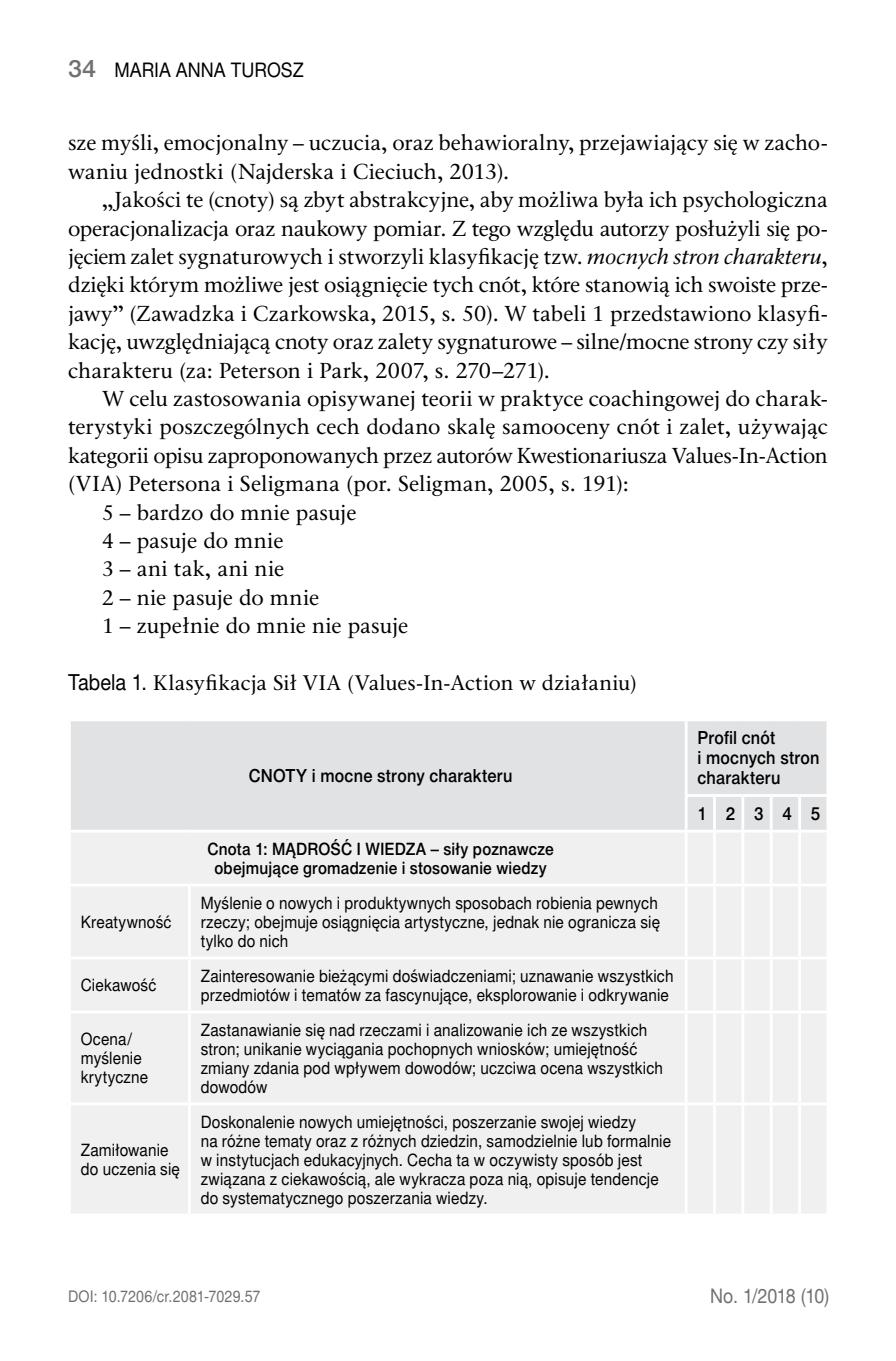
<style>
.page{position:relative;width:896px;height:1361px;background:#fff}
.page>*{position:absolute;margin:0;border:0;box-sizing:border-box;transform-origin:0 0}
.t1{font:21.6px/28.4px "Classic EFN";letter-spacing:-.005em;color:#000}
.t2{font:21.6px "Classic EFN";letter-spacing:-.025em;color:#000}
.t3{font:21.6px "Classic EFN";letter-spacing:.015em;color:#000}
.t4{font:21px "Classic EFN";letter-spacing:.01em;color:#000}
.t5{font:20px "Switzer EFN";letter-spacing:.005em;color:#000;scale:.9 1}
.t6{font:20px "Switzer EFN";letter-spacing:-.03em;color:#707172;scale:.9 1}
.t7{font:18px/20px "Switzer EFN Medium";letter-spacing:.01em;color:#000;scale:.9 1}
.t8{font:17px/19px "Switzer EFN";letter-spacing:.01em;color:#000;scale:.9 1}
.t9{font:17px/19px "Switzer EFN Medium";letter-spacing:.01em;color:#000;text-align:center;scale:.9 1}
.t10{font:16px "Switzer EFN";letter-spacing:.005em;color:#707172;scale:.9 1}
.s1{font-family:"Switzer EFN Medium";font-size:24px;color:#707172}
.s2{font-style:italic}
.s3{font-size:21px}
.s4{font-family:"Switzer EFN";font-size:22px}
</style>
<div class="page">
<div style="left:71px;top:721px;width:755px;height:109px;background:#e1e2e3"></div>
<div style="left:71px;top:833px;width:755px;height:380px;background:#f0f0f1"></div>
<hr style="left:685px;top:721px;width:2px;height:73px;background:#fff">
<hr style="left:685px;top:794px;width:29px;height:3px;background:#fff">
<hr style="left:685px;top:797px;width:2px;height:33px;background:#fff">
<hr style="left:714px;top:794px;width:29px;height:3px;background:#fff">
<hr style="left:713px;top:797px;width:3px;height:33px;background:#fff">
<hr style="left:743px;top:794px;width:28px;height:3px;background:#fff">
<hr style="left:741px;top:797px;width:3px;height:33px;background:#fff">
<hr style="left:771px;top:794px;width:28px;height:3px;background:#fff">
<hr style="left:770px;top:797px;width:2px;height:33px;background:#fff">
<hr style="left:799px;top:794px;width:30px;height:3px;background:#fff">
<hr style="left:798px;top:797px;width:3px;height:33px;background:#fff">
<hr style="left:685px;top:832px;width:2px;height:51px;background:#fff">
<hr style="left:713px;top:832px;width:3px;height:51px;background:#fff">
<hr style="left:741px;top:832px;width:3px;height:51px;background:#fff">
<hr style="left:770px;top:832px;width:2px;height:51px;background:#fff">
<hr style="left:798px;top:832px;width:3px;height:51px;background:#fff">
<hr style="left:68px;top:883px;width:121px;height:3px;background:#fff">
<hr style="left:189px;top:883px;width:497px;height:3px;background:#fff">
<hr style="left:188px;top:886px;width:3px;height:70px;background:#fff">
<hr style="left:686px;top:883px;width:28px;height:3px;background:#fff">
<hr style="left:685px;top:886px;width:2px;height:70px;background:#fff">
<hr style="left:714px;top:883px;width:29px;height:3px;background:#fff">
<hr style="left:713px;top:886px;width:3px;height:70px;background:#fff">
<hr style="left:743px;top:883px;width:28px;height:3px;background:#fff">
<hr style="left:741px;top:886px;width:3px;height:70px;background:#fff">
<hr style="left:771px;top:883px;width:28px;height:3px;background:#fff">
<hr style="left:770px;top:886px;width:2px;height:70px;background:#fff">
<hr style="left:799px;top:883px;width:30px;height:3px;background:#fff">
<hr style="left:798px;top:886px;width:3px;height:70px;background:#fff">
<hr style="left:68px;top:956px;width:121px;height:3px;background:#fff">
<hr style="left:189px;top:956px;width:497px;height:3px;background:#fff">
<hr style="left:188px;top:959px;width:3px;height:51px;background:#fff">
<hr style="left:686px;top:956px;width:28px;height:3px;background:#fff">
<hr style="left:685px;top:959px;width:2px;height:51px;background:#fff">
<hr style="left:714px;top:956px;width:29px;height:3px;background:#fff">
<hr style="left:713px;top:959px;width:3px;height:51px;background:#fff">
<hr style="left:743px;top:956px;width:28px;height:3px;background:#fff">
<hr style="left:741px;top:959px;width:3px;height:51px;background:#fff">
<hr style="left:771px;top:956px;width:28px;height:3px;background:#fff">
<hr style="left:770px;top:959px;width:2px;height:51px;background:#fff">
<hr style="left:799px;top:956px;width:30px;height:3px;background:#fff">
<hr style="left:798px;top:959px;width:3px;height:51px;background:#fff">
<hr style="left:68px;top:1010px;width:121px;height:3px;background:#fff">
<hr style="left:189px;top:1010px;width:497px;height:3px;background:#fff">
<hr style="left:188px;top:1013px;width:3px;height:89px;background:#fff">
<hr style="left:686px;top:1010px;width:28px;height:3px;background:#fff">
<hr style="left:685px;top:1013px;width:2px;height:89px;background:#fff">
<hr style="left:714px;top:1010px;width:29px;height:3px;background:#fff">
<hr style="left:713px;top:1013px;width:3px;height:89px;background:#fff">
<hr style="left:743px;top:1010px;width:28px;height:3px;background:#fff">
<hr style="left:741px;top:1013px;width:3px;height:89px;background:#fff">
<hr style="left:771px;top:1010px;width:28px;height:3px;background:#fff">
<hr style="left:770px;top:1013px;width:2px;height:89px;background:#fff">
<hr style="left:799px;top:1010px;width:30px;height:3px;background:#fff">
<hr style="left:798px;top:1013px;width:3px;height:89px;background:#fff">
<hr style="left:68px;top:1102px;width:121px;height:3px;background:#fff">
<hr style="left:189px;top:1102px;width:497px;height:3px;background:#fff">
<hr style="left:188px;top:1105px;width:3px;height:108px;background:#fff">
<hr style="left:686px;top:1102px;width:28px;height:3px;background:#fff">
<hr style="left:685px;top:1105px;width:2px;height:108px;background:#fff">
<hr style="left:714px;top:1102px;width:29px;height:3px;background:#fff">
<hr style="left:713px;top:1105px;width:3px;height:108px;background:#fff">
<hr style="left:743px;top:1102px;width:28px;height:3px;background:#fff">
<hr style="left:741px;top:1105px;width:3px;height:108px;background:#fff">
<hr style="left:771px;top:1102px;width:28px;height:3px;background:#fff">
<hr style="left:770px;top:1105px;width:2px;height:108px;background:#fff">
<hr style="left:799px;top:1102px;width:30px;height:3px;background:#fff">
<hr style="left:798px;top:1105px;width:3px;height:108px;background:#fff">
<p class="t5" style="left:68px;top:58px;width:81px"><span class="s1">34</span> Maria</p>
<p class="t5" style="left:176px;top:58px;width:28px">Anna</p>
<p class="t5" style="left:231px;top:58px;width:41px">Turos</p>
<p class="t5" style="left:293px;top:58px;width:14px">z</p>
<p class="t1" style="left:68px;top:130px;width:761px">sze myśli, emocjonalny – uczucia, oraz behawioralny, przejawiający się w zacho&shy;waniu jednostki (Najderska i Cieciuch, 2013).</p>
<p class="t1" style="left:68px;top:186px;width:761px;text-align:justify;text-indent:34px">„Jakości te (cnoty) są zbyt abstrakcyjne, aby możliwa była ich psychologiczna operacjonalizacja oraz naukowy pomiar. Z tego względu autorzy posłużyli się po&shy;jęciem zalet sygnaturowych i stworzyli klasyfikację tzw. <span class="s2">mocnych stron charakteru</span>, dzięki którym możliwe jest osiągnięcie tych cnót, które stanowią ich swoiste prze&shy;jawy” (Zawadzka i Czarkowska, 2015, s. 50). W tabeli 1 przedstawiono klasyfi&shy;kację, uwzględniającą cnoty oraz zalety sygnaturowe – silne/mocne strony czy siły charakteru (za: Peterson i Park, 2007, s. 270–271).</p>
<p class="t1" style="left:102px;top:385px;width:727px">W celu zastosowania opisywanej teorii w praktyce coachingowej do charak-</p>
<p class="t1" style="left:68px;top:414px;width:761px">terystyki poszczególnych cech dodano skalę samooceny cnót i zalet, używając</p>
<p class="t2" style="left:68px;top:443px;width:761px">kategorii opisu zaproponowanych przez autorów Kwestionariusza Values-In-Action</p>
<p class="t1" style="left:68px;top:470px;width:562px">(VIA) Petersona i Seligmana (por. Seligman, 2005, s. 191):</p>
<p class="t1" style="left:102px;top:499px;width:256px"><span class="s3">5</span> – bardzo do mnie pasuje</p>
<p class="t1" style="left:102px;top:527px;width:183px"><span class="s3">4</span> – pasuje do mnie</p>
<p class="t3" style="left:102px;top:556px;width:184px"><span class="s3">3</span> – ani tak, ani nie</p>
<p class="t1" style="left:102px;top:584px;width:219px"><span class="s3">2</span> – nie pasuje do mnie</p>
<p class="t1" style="left:102px;top:612px;width:308px"><span class="s3">1</span> – zupełnie do mnie nie pasuje</p>
<p class="t4" style="left:68px;top:671px;width:570px"><span class="s4">Tabela 1.</span> Klasyfikacja Sił VIA (Values-In-Action w działaniu)</p>
<p class="t7" style="left:249px;top:765px;width:294px">CNOTY i mocne strony charakteru</p>
<p class="t8" style="left:81px;top:912px;width:102px">Kreatywność</p>
<p class="t9" style="left:207px;top:839px;width:386px">Cnota 1: MĄDROŚĆ I WIEDZA – siły poznawcze obejmujące gromadzenie i stosowanie wiedzy</p>
<p class="t8" style="left:201px;top:893px;width:512px">Myślenie o nowych i produktywnych sposobach robienia pewnych rzeczy; obejmuje osiągnięcia artystyczne, jednak nie ogranicza się tylko do nich</p>
<p class="t8" style="left:81px;top:975px;width:85px">Ciekawość</p>
<p class="t8" style="left:201px;top:966px;width:527px">Zainteresowanie bieżącymi doświadczeniami; uznawanie wszystkich przedmiotów i tematów za fascynujące, eksplorowanie i odkrywanie</p>
<p class="t8" style="left:81px;top:1029px;width:76px">Ocena/ myślenie krytyczne</p>
<p class="t8" style="left:201px;top:1020px;width:515px">Zastanawianie się nad rzeczami i analizowanie ich ze wszystkich stron; unikanie wyciągania pochopnych wniosków; umiejętność zmiany zdania pod wpływem dowodów; uczciwa ocena wszystkich dowodów</p>
<p class="t8" style="left:81px;top:1140px;width:112px">Zamiłowanie do uczenia się</p>
<p class="t8" style="left:201px;top:1112px;width:524px">Doskonalenie nowych umiejętności, poszerzanie swojej wiedzy<br>na różne tematy oraz z różnych dziedzin, samodzielnie lub formalnie w instytucjach edukacyjnych. Cecha ta w oczywisty sposób jest związana z ciekawością, ale wykracza poza nią, opisuje tendencje do systematycznego poszerzania wiedzy.</p>
<p class="t7" style="left:697px;top:727px;width:137px">Profil cnót<br>i mocnych stron charakteru</p>
<p class="t7" style="left:697px;top:803px;width:138px">12345</p>
<p class="t10" style="left:68px;top:1286px;width:215px">DOI: 10.7206/cr.2081-7029.57</p>
<p class="t6" style="left:710px;top:1284px;width:134px">No. 1/2018 (10)</p>
</div>
